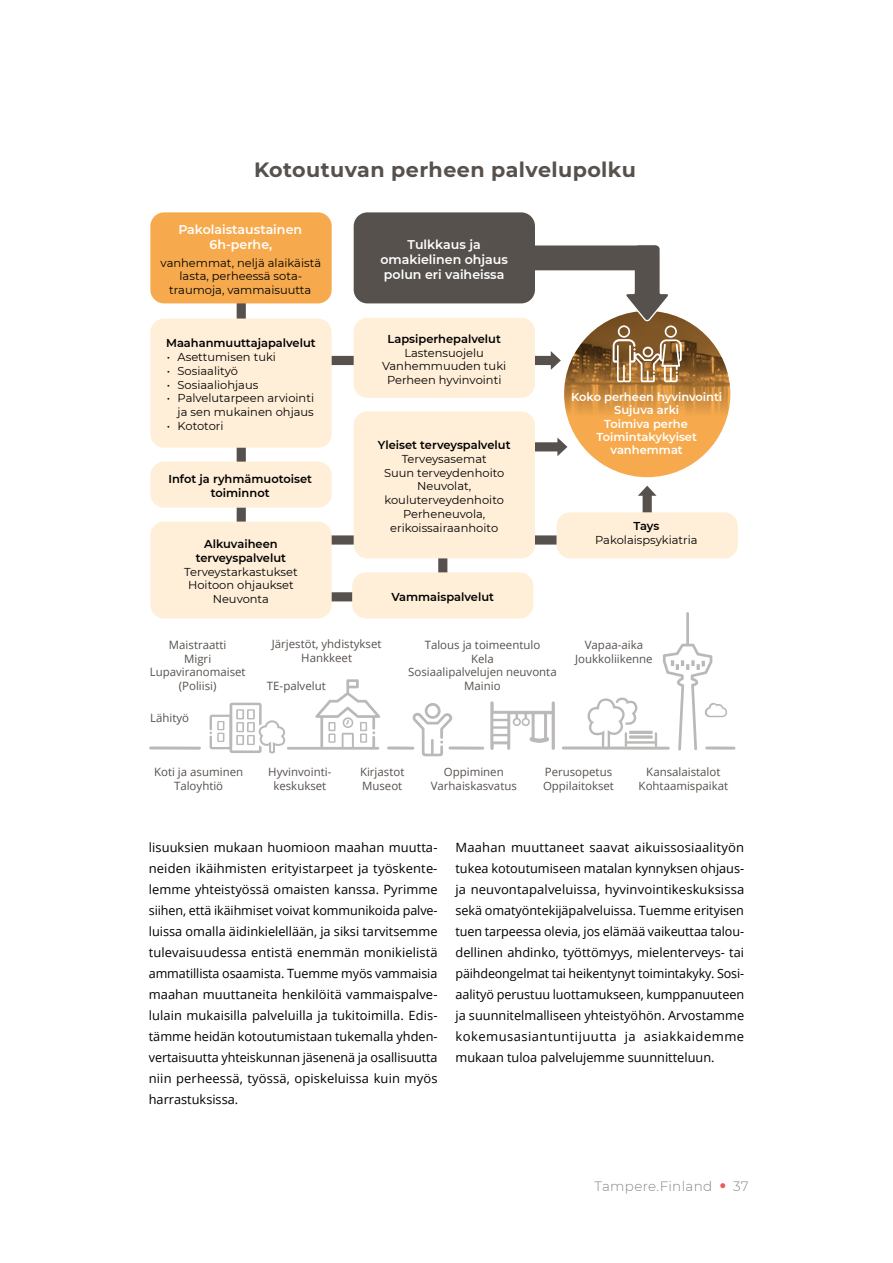
<style>
.page{position:relative;width:893px;height:1263px;background:#fff}
.page>*{position:absolute;margin:0;border:0;box-sizing:border-box;transform-origin:0 0}
.t1{font:700 20.7px "Montserrat";letter-spacing:.02em;color:#57514d}
.t2{font:300 13.5px "Montserrat";letter-spacing:.025em;color:#878787}
.t3{font:12.75px/21px "Open Sans";color:#000;text-align:justify}
.t4{font:600 12.6px/15.1px "Montserrat";color:#fff;text-align:center}
.t5{font:11.4px/13.8px "Montserrat";color:#000;text-align:center}
.t6{font:11.4px/13.8px "Open Sans";color:#57514d;text-align:center}
.t7{font:600 11.4px/13.8px "Montserrat";color:#000;text-align:center}
.t8{font:600 11.4px/13.4px "Montserrat";color:#fff;text-align:center}
</style>
<div class="page">
<hr style="left:686px;top:612px;width:3px;height:34px;background:#bab9b8">
<svg style="left:663px;top:644px;width:64px;height:106px"></svg>
<svg style="left:210px;top:679px;width:170px;height:74px"></svg>
<svg style="left:412px;top:703px;width:41px;height:53px"></svg>
<svg style="left:490px;top:701px;width:65px;height:49px"></svg>
<svg style="left:562px;top:746px;width:108px;height:4px"></svg>
<svg style="left:587px;top:697px;width:70px;height:52px"></svg>
<svg style="left:387px;top:746px;width:27px;height:4px"></svg>
<svg style="left:149px;top:746px;width:52px;height:4px"></svg>
<svg style="left:448px;top:746px;width:36px;height:4px"></svg>
<svg style="left:705px;top:746px;width:30px;height:4px"></svg>
<div style="left:319px;top:356px;width:235px;height:9px;background:#57514d"></div>
<div style="left:392px;top:442px;width:169px;height:9px;background:#57514d"></div>
<svg style="left:557px;top:437px;width:7px;height:19px"></svg>
<div style="left:643px;top:492px;width:9px;height:39px;background:#57514d"></div>
<svg style="left:638px;top:486px;width:18px;height:10px"></svg>
<div style="left:307px;top:535px;width:315px;height:10px;background:#57514d"></div>
<svg style="left:332px;top:540px;width:120px;height:62px"></svg>
<div style="left:237px;top:292px;width:9px;height:243px;background:#57514d"></div>
<div style="left:150px;top:212px;width:182px;height:91px;background:#f6aa4d;border-radius:14px"></div>
<div style="left:354px;top:212px;width:181px;height:91px;background:#57514d;border-radius:14px"></div>
<div style="left:150px;top:319px;width:182px;height:129px;background:#ffefd8;border-radius:14px"></div>
<div style="left:150px;top:522px;width:182px;height:96px;background:#ffefd8;border-radius:14px"></div>
<div style="left:354px;top:318px;width:181px;height:80px;background:#ffefd8;border-radius:14px"></div>
<div style="left:354px;top:411px;width:181px;height:147px;background:#ffefd8;border-radius:14px"></div>
<div style="left:556px;top:512px;width:182px;height:46px;background:#ffefd8;border-radius:14px"></div>
<div style="left:150px;top:462px;width:182px;height:46px;background:#ffefd8;border-radius:14px"></div>
<img style="left:564px;top:318px;width:166px;height:155px">
<svg style="left:523px;top:245px;width:159px;height:137px"></svg>
<div style="left:352px;top:572px;width:181px;height:46px;background:#ffefd8;border-radius:14px"></div>
<svg style="left:720px;top:1183px;width:5px;height:5px"></svg>
<h1 class="t1" style="left:254px;top:155px;width:383px">Kotoutuvan perheen palvelupolku</h1>
<p class="t4" style="left:178px;top:221px;width:125px">Pakolaistaustainen<br>6h-perhe,</p>
<p class="t5" style="left:161px;top:255px;width:162px">vanhemmat, neljä alaikäistä lasta, perheessä sota&shy;traumoja, vammaisuutta</p>
<p class="t7" style="left:166px;top:336px;width:151px">Maahanmuuttajapalvelut</p>
<p class="t5" style="left:167px;top:350px;width:111px">• Asettumisen tuki</p>
<p class="t5" style="left:167px;top:364px;width:73px">• Sosiaalityö</p>
<p class="t5" style="left:167px;top:377px;width:93px">• Sosiaaliohjaus</p>
<p class="t5" style="left:167px;top:391px;width:149px;text-align:right">• Palvelutarpeen arviointi ja sen mukainen ohjaus</p>
<p class="t5" style="left:167px;top:419px;width:58px">• Kototori</p>
<p class="t7" style="left:168px;top:472px;width:145px">Infot ja ryhmämuotoiset toiminnot</p>
<p class="t7" style="left:196px;top:537px;width:92px">Alkuvaiheen terveyspalvelut</p>
<p class="t5" style="left:184px;top:564px;width:115px">Terveystarkastukset<br>Hoitoon ohjaukset<br>Neuvonta</p>
<p class="t4" style="left:380px;top:236px;width:129px">Tulkkaus ja omakielinen ohjaus polun eri vaiheissa</p>
<p class="t7" style="left:388px;top:331px;width:115px">Lapsiperhepalvelut</p>
<p class="t5" style="left:382px;top:345px;width:126px">Lastensuojelu<br>Vanhemmuuden tuki<br>Perheen hyvinvointi</p>
<p class="t7" style="left:378px;top:438px;width:134px">Yleiset terveyspalvelut</p>
<p class="t5" style="left:384px;top:452px;width:122px">Terveysasemat<br>Suun terveydenhoito<br>Neuvolat, kouluterveydenhoito<br>Perheneuvola, erikoissairaanhoito</p>
<p class="t7" style="left:391px;top:589px;width:104px">Vammaispalvelut</p>
<p class="t6" style="left:150px;top:637px;width:97px">Maistraatti<br>Migri<br>Lupaviranomaiset (Poliisi)</p>
<p class="t6" style="left:150px;top:710px;width:40px">Lähityö</p>
<p class="t6" style="left:272px;top:637px;width:111px">Järjestöt, yhdistykset<br>Hankkeet</p>
<p class="t6" style="left:267px;top:679px;width:60px">TE-palvelut</p>
<p class="t6" style="left:408px;top:637px;width:150px">Talous ja toimeentulo<br>Kela<br>Sosiaalipalvelujen neuvonta<br>Mainio</p>
<p class="t8" style="left:571px;top:390px;width:153px">Koko perheen hyvinvointi<br>Sujuva arki<br>Toimiva perhe<br>Toimintakykyiset vanhemmat</p>
<p class="t7" style="left:633px;top:519px;width:27px">Tays</p>
<p class="t5" style="left:595px;top:532px;width:104px">Pakolaispsykiatria</p>
<p class="t6" style="left:575px;top:637px;width:79px">Vapaa-aika<br>Joukkoliikenne</p>
<p class="t6" style="left:154px;top:765px;width:91px">Koti ja asuminen<br>Taloyhtiö</p>
<p class="t6" style="left:268px;top:765px;width:65px">Hyvinvointi&shy;keskukset</p>
<p class="t6" style="left:431px;top:765px;width:88px">Oppiminen<br>Varhaiskasvatus</p>
<p class="t6" style="left:360px;top:765px;width:46px;text-align:left">Kirjastot<br>Museot</p>
<p class="t6" style="left:543px;top:765px;width:72px;text-align:left">Perusopetus<br>Oppilaitokset</p>
<p class="t6" style="left:639px;top:765px;width:91px">Kansalaistalot<br>Kohtaamispaikat</p>
<p class="t3" style="left:149px;top:837px;width:290px">lisuuksien mukaan huomioon maahan muutta&shy;neiden ikäihmisten erityistarpeet ja työskente&shy;lemme yhteistyössä omaisten kanssa. Pyrimme siihen, että ikäihmiset voivat kommunikoida palve&shy;luissa omalla äidinkielellään, ja siksi tarvitsemme tulevaisuudessa entistä enemmän monikielistä ammatillista osaamista. Tuemme myös vammaisia maahan muuttaneita henkilöitä vammaispalve&shy;lulain mukaisilla palveluilla ja tukitoimilla. Edis&shy;tämme heidän kotoutumistaan tukemalla yhden&shy;vertaisuutta yhteiskunnan jäsenenä ja osallisuutta niin perheessä, työssä, opiskeluissa kuin myös harrastuksissa.</p>
<p class="t3" style="left:455px;top:837px;width:290px">Maahan muuttaneet saavat aikuissosiaalityön tukea kotoutumiseen matalan kynnyksen ohjaus&shy;ja neuvontapalveluissa, hyvinvointikeskuksissa sekä omatyöntekijäpalveluissa. Tuemme erityisen tuen tarpeessa olevia, jos elämää vaikeuttaa talou&shy;dellinen ahdinko, työttömyys, mielenterveys- tai päihdeongelmat tai heikentynyt toimintakyky. Sosi&shy;aalityö perustuu luottamukseen, kumppanuuteen ja suunnitelmalliseen yhteistyöhön. Arvostamme kokemusasiantuntijuutta ja asiakkaidemme mukaan tuloa palvelujemme suunnitteluun.</p>
<p class="t2" style="left:594px;top:1177px;width:119px">Tampere.Finland</p>
<p class="t2" style="left:733px;top:1177px;width:17px">37</p>
</div>
